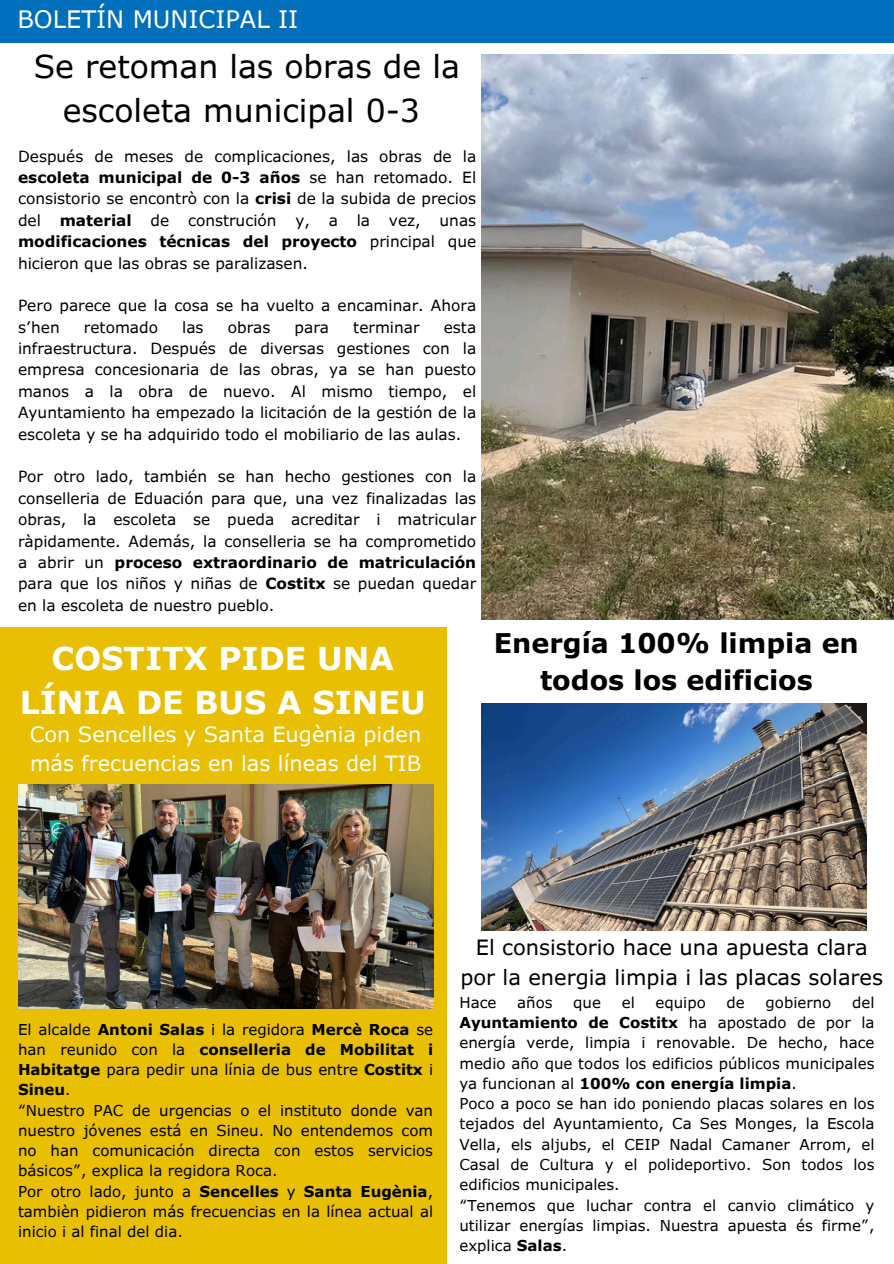
<style>
.page{position:relative;width:894px;height:1264px;background:#fff}
.page>*{position:absolute;margin:0;border:0;box-sizing:border-box;transform-origin:0 0}
.t1{font:31.5px/43.8px "Verdana Pro";color:#000;text-align:center}
.t2{font:700 31.5px/43.8px "Verdana Pro";color:#fff;text-align:center}
.t3{font:700 27px/37.2px "Verdana Pro";color:#000;text-align:center}
.t4{font:24px "Verdana Pro";color:#fff}
.t5{font:21px/29.2px "Verdana Pro";color:#000;text-align:center}
.t6{font:21px/29.2px "Verdana Pro";color:#fff}
.t7{font:15.3px/21.3px "Verdana Pro";color:#000;text-align:justify}
.t8{font:15px/20.2px "Verdana Pro";color:#000;text-align:justify}
.s1{font-weight:700}
</style>
<div class="page">
<div style="left:0;top:0;width:893px;height:43px;background:#0070bc"></div>
<img style="left:481px;top:55px;width:412px;height:565px">
<div style="left:0;top:627px;width:446px;height:636px;background:#e8bf02"></div>
<img style="left:18px;top:784px;width:415px;height:224px">
<img style="left:481px;top:704px;width:385px;height:226px">
<p class="t4" style="left:17px;top:4px;width:282px">BOLETÍN MUNICIPAL II</p>
<p class="t1" style="left:34px;top:43px;width:427px">Se retoman las obras de la escoleta municipal 0-3</p>
<p class="t7" style="left:18px;top:145px;width:459px">Después de meses de complicaciones, las obras de la <span class="s1">escoleta municipal de 0-3 años</span> se han retomado. El consistorio se encontrò con la <span class="s1">crisi</span> de la subida de precios del <span class="s1">material</span> de construción y, a la vez, unas <span class="s1">modificaciones técnicas del proyecto</span> principal que hicieron que las obras se paralizasen.</p>
<h1 class="t7" style="left:18px;top:294px;width:459px">Pero parece que la cosa se ha vuelto a encaminar. Ahora s’hen</h1>
<h1 class="t7" style="left:84px;top:316px;width:75px">retomado</h1>
<h1 class="t7" style="left:182px;top:316px;width:23px">las</h1>
<h1 class="t7" style="left:228px;top:316px;width:44px">obras</h1>
<h1 class="t7" style="left:294px;top:316px;width:36px">para</h1>
<h1 class="t7" style="left:353px;top:316px;width:68px">terminar</h1>
<h1 class="t7" style="left:18px;top:316px;width:459px;text-indent:425px">esta infraestructura. Después de diversas gestiones con la empresa concesionaria de las obras, ya se han puesto manos a la obra de nuevo. Al mismo tiempo, el Ayuntamiento ha empezado la licitación de la gestión de la escoleta y se ha adquirido todo el mobiliario de las aulas.</h1>
<h5 class="t7" style="left:18px;top:465px;width:459px">Por otro lado, también se han hecho gestiones con la conselleria de Eduación para que, una vez finalizadas las obras, la escoleta se pueda acreditar i matricular ràpidamente. Además, la conselleria se ha comprometido a abrir un <span class="s1">proceso extraordinario de matriculación </span>para que los niños y niñas de <span class="s1">Costitx</span> se puedan quedar en la escoleta de nuestro pueblo.</h5>
<p class="t2" style="left:20px;top:636px;width:407px">COSTITX PIDE UNA<br>LÍNIA DE BUS A SINEU</p>
<p class="t6" style="left:30px;top:718px;width:393px">Con Sencelles y Santa Eugènia piden más frecuencias en las líneas del TIB</p>
<p class="t3" style="left:493px;top:623px;width:366px">Energía 100% limpia en todos los edificios</p>
<p class="t8" style="left:18px;top:1018px;width:416px">El alcalde <span class="s1">Antoni Salas</span> i la regidora <span class="s1">Mercè Roca</span> se han reunido con la <span class="s1">conselleria de Mobilitat i Habitatge</span> para pedir una línia de bus entre <span class="s1">Costitx</span> i <span class="s1">Sineu</span>.</p>
<p class="t8" style="left:18px;top:1099px;width:416px">“Nuestro PAC de urgencias o el instituto donde van nuestro jóvenes está en Sineu. No entendemos com no han comunicación directa con estos servicios básicos”, explica la regidora Roca.</p>
<h3 class="t8" style="left:18px;top:1180px;width:416px">Por otro lado, junto a <span class="s1">Sencelles</span> y <span class="s1">Santa Eugènia</span>, tambièn pidieron más frecuencias en la línea actual al inicio i al final del dia.</h3>
<h5 class="t5" style="left:460px;top:932px;width:424px">El consistorio hace una apuesta clara por la energia limpia i las placas solares</h5>
<p class="t8" style="left:459px;top:991px;width:39px">Hace</p>
<p class="t8" style="left:517px;top:991px;width:37px">años</p>
<p class="t8" style="left:573px;top:991px;width:29px">que</p>
<p class="t8" style="left:621px;top:991px;width:15px">el</p>
<p class="t8" style="left:655px;top:991px;width:52px">equipo</p>
<p class="t8" style="left:726px;top:991px;width:20px">de</p>
<p class="t8" style="left:765px;top:991px;width:67px">gobierno</p>
<p class="t8" style="left:459px;top:991px;width:416px;text-indent:392px">del <span class="s1">Ayuntamiento de Costitx</span> ha apostado de por la energía verde, limpia i renovable. De hecho, hace medio año que todos los edificios públicos municipales ya funcionan al <span class="s1">100% con energía limpia</span>.</p>
<p class="t8" style="left:459px;top:1093px;width:416px">Poco a poco se han ido poniendo placas solares en los tejados del Ayuntamiento, Ca Ses Monges, la Escola Vella, els aljubs, el CEIP Nadal Camaner Arrom, el Casal de Cultura y el polideportivo. Son todos los edificios municipales.</p>
<p class="t8" style="left:459px;top:1194px;width:416px">“Tenemos que luchar contra el canvio climático y utilizar energías limpias. Nuestra apuesta és firme”, explica <span class="s1">Salas</span>.</p>
</div>
